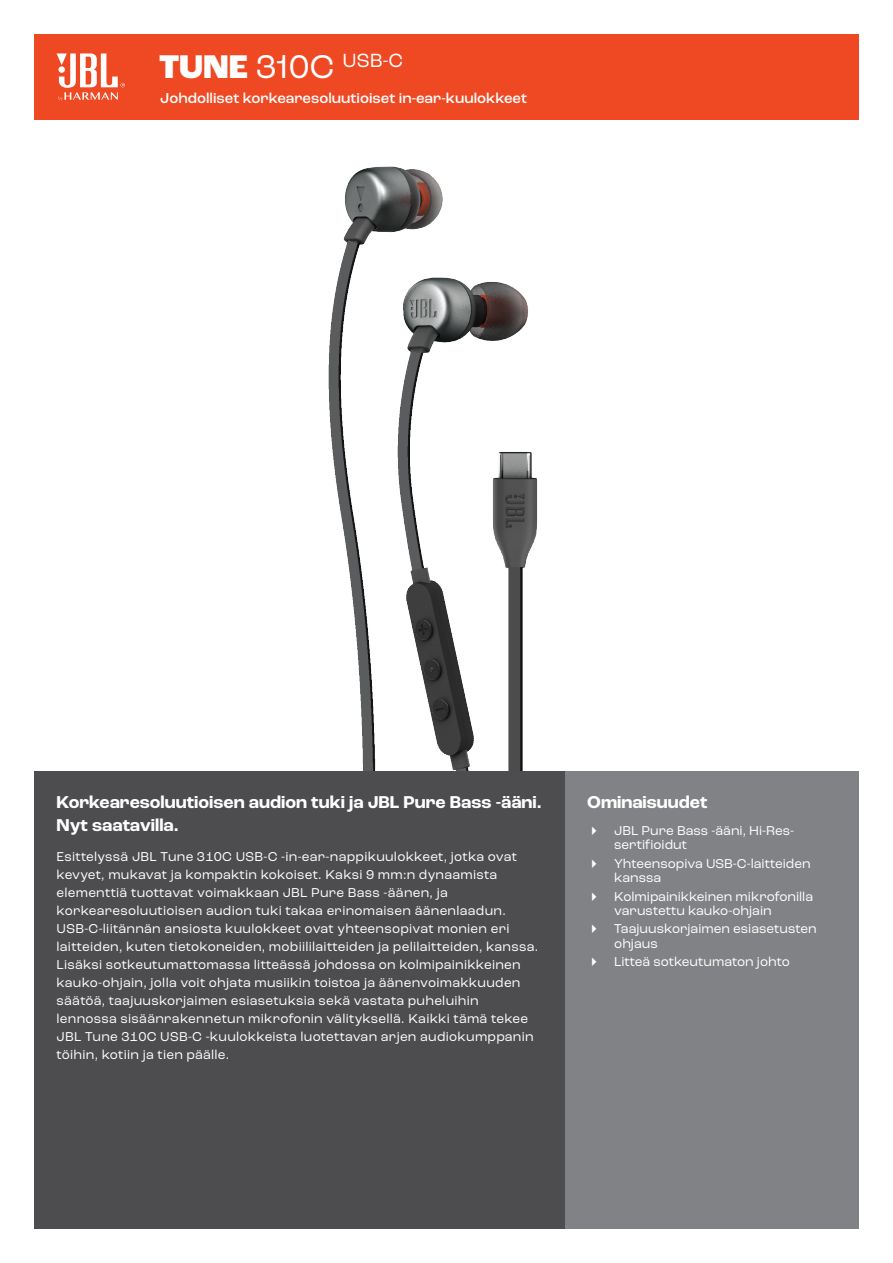
<style>
.page{position:relative;width:893px;height:1263px;background:#fff}
.page>*{position:absolute;margin:0;border:0;box-sizing:border-box;transform-origin:0 0}
.t1{font:20.1px "Roc Grotesk";color:#fff}
.t2{font:700 18px/22.5px "Roc Grotesk";color:#fff}
.t3{font:500 15px "Roc Grotesk";color:#fff}
.t4{font:13.5px/18px "Roc Grotesk";letter-spacing:.02em;color:#fff}
.t5{font:13.5px/14.2px "Roc Grotesk";color:#fff}
.s1{font-weight:800;font-size:34.5px}
.s2{font-size:34.5px}
</style>
<div class="page">
<img style="left:34px;top:166px;width:825px;height:606px">
<div style="left:565px;top:772px;width:294px;height:457px;background:#808285"></div>
<div style="left:34px;top:772px;width:531px;height:457px;background:#4d4d4f"></div>
<div style="left:34px;top:34px;width:825px;height:85px;background:#ef4923"></div>
<svg style="left:57px;top:53px;width:68px;height:48px"></svg>
<h1 class="t1" style="left:159px;top:48px;width:246px"><span class="s1">TUNE</span> <span class="s2">310C</span> USB-C</h1>
<p class="t3" style="left:160px;top:89px;width:368px">Johdolliset korkearesoluutioiset in-ear-kuulokkeet</p>
<h2 class="t2" style="left:57px;top:791px;width:487px">Korkearesoluutioisen audion tuki ja JBL Pure Bass -ääni.<br>Nyt saatavilla.</h2>
<p class="t4" style="left:57px;top:848px;width:483px">Esittelyssä JBL Tune 310C USB-C -in-ear-nappikuulokkeet, jotka ovat kevyet, mukavat ja kompaktin kokoiset. Kaksi 9 mm:n dynaamista elementtiä tuottavat voimakkaan JBL Pure Bass -äänen, ja korkearesoluutioisen audion tuki takaa erinomaisen äänenlaadun.<br>USB-C-liitännän ansiosta kuulokkeet ovat yhteensopivat monien eri laitteiden, kuten tietokoneiden, mobiililaitteiden ja pelilaitteiden, kanssa.<br>Lisäksi sotkeutumattomassa litteässä johdossa on kolmipainikkeinen kauko-ohjain, jolla voit ohjata musiikin toistoa ja äänenvoimakkuuden säätöä, taajuuskorjaimen esiasetuksia sekä vastata puheluihin lennossa sisäänrakennetun mikrofonin välityksellä. Kaikki tämä tekee JBL Tune 310C USB-C -kuulokkeista luotettavan arjen audiokumppanin töihin, kotiin ja tien päälle.</p>
<h2 class="t2" style="left:587px;top:791px;width:122px">Ominaisuudet</h2>
<p class="t5" style="left:614px;top:823px;width:181px">JBL Pure Bass -ääni, Hi-Res&shy;sertifioidut</p>
<p class="t5" style="left:614px;top:856px;width:198px">Yhteensopiva USB-C-laitteiden kanssa</p>
<p class="t5" style="left:614px;top:889px;width:200px">Kolmipainikkeinen mikrofonilla varustettu kauko-ohjain</p>
<p class="t5" style="left:614px;top:922px;width:204px">Taajuuskorjaimen esiasetusten ohjaus</p>
<p class="t5" style="left:614px;top:954px;width:177px">Litteä sotkeutumaton johto</p>
</div>
